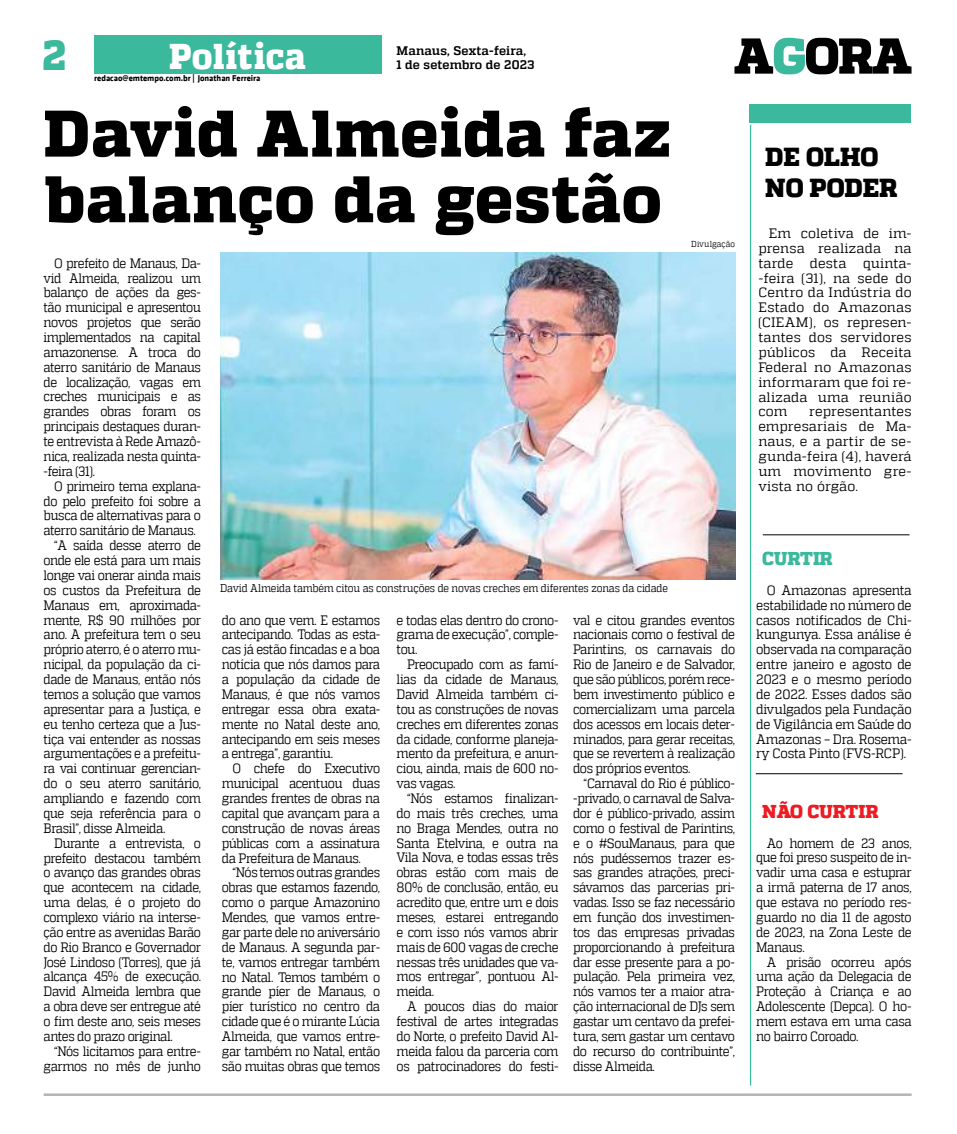
<style>
.page{position:relative;width:957px;height:1134px;background:#fff}
.page>*{position:absolute;margin:0;border:0;box-sizing:border-box;transform-origin:0 0}
.t1{font:800 65.62px/65.6px "MW Quadon";letter-spacing:.01em;color:#000}
.t2{font:800 41.75px "MW Quadon";color:#3ab99c}
.t3{font:800 35.75px "MW Quadon";letter-spacing:.01em;color:#fff;scale:.94 1}
.t4{font:800 26px/31.2px "MW Quadon";color:#000}
.t5{font:800 18.62px "MW Quadon";color:#ed1c23}
.t6{font:800 18.62px "MW Quadon";color:#3ab99c}
.t7{font:13.62px/14.9px "MW Quadon";letter-spacing:-.04em;color:#000;text-align:justify;scale:.89 1}
.t8{font:13.62px/14.9px "MW Quadon";letter-spacing:-.04em;color:#000;text-align:justify}
.t9{font:13.62px/14.9px "MW Quadon";letter-spacing:-.04em;color:#000;text-align:justify;scale:.92 1}
.t10{font:700 12.38px "MW Quadon";letter-spacing:.01em;color:#000}
.t11{font:11.12px "MW Quadon";letter-spacing:-.01em;color:#000;scale:.89 1}
.t12{font:700 8.62px "MW Klavika Bd";color:#000}
.t13{font:8.62px "MW Quadon";letter-spacing:.01em;color:#000;scale:.89 1}
</style>
<div class="page">
<img style="left:220px;top:253px;width:515px;height:327px">
<div style="left:749px;top:104px;width:162px;height:19px;background:#3ab99c"></div>
<hr style="left:763px;top:534px;width:146px;height:1px;background:#000">
<hr style="left:756px;top:773px;width:146px;height:1px;background:#000">
<hr style="left:750px;top:125px;width:1px;height:960px;background:#3abb9d">
<hr style="left:44px;top:1093px;width:867px;height:3px;background:#b1b3b5">
<svg style="left:734px;top:38px;width:177px;height:36px"></svg>
<div style="left:94px;top:35px;width:288px;height:39px;background:#3ab99c"></div>
<h2 class="t2" style="left:42px;top:31px;width:25px">2</h2>
<h3 class="t3" style="left:169px;top:36px;width:147px">Política</h3>
<p class="t12" style="left:94px;top:72px;width:168px">redacao@emtempo.com.br | Jonathan Ferreira</p>
<p class="t10" style="left:397px;top:43px;width:131px">Manaus, Sexta-feira,</p>
<p class="t10" style="left:397px;top:58px;width:139px">1 de setembro de 2023</p>
<h1 class="t1" style="left:44px;top:102px;width:628px">David Almeida faz balanço da gestão</h1>
<p class="t13" style="left:691px;top:239px;width:51px">Divulgação</p>
<p class="t7" style="left:44px;top:255px;width:178px;text-indent:10px">O prefeito de Manaus, Da&shy;vid Almeida, realizou um balanço de ações da ges&shy;tão municipal e apresentou novos projetos que serão implementados na capital amazonense. A troca do aterro sanitário de Manaus de localização, vagas em creches municipais e as grandes obras foram os principais destaques duran&shy;te entrevista à Rede Amazô&shy;nica, realizada nesta quinta--feira (31).</p>
<p class="t7" style="left:54px;top:478px;width:167px">O primeiro tema explana-</p>
<p class="t7" style="left:44px;top:493px;width:178px">do pelo prefeito foi sobre a</p>
<p class="t7" style="left:44px;top:508px;width:178px">busca de alternativas para o</p>
<p class="t7" style="left:44px;top:523px;width:172px">aterro sanitário de Manaus.</p>
<p class="t7" style="left:54px;top:538px;width:167px">“A saída desse aterro de</p>
<p class="t7" style="left:44px;top:553px;width:178px">onde ele está para um mais</p>
<p class="t7" style="left:44px;top:568px;width:178px">longe vai onerar ainda mais</p>
<p class="t7" style="left:44px;top:582px;width:178px">os custos da Prefeitura de</p>
<p class="t7" style="left:44px;top:597px;width:178px">Manaus em, aproximada-</p>
<p class="t7" style="left:44px;top:612px;width:178px">mente, R$ 90 milhões por</p>
<p class="t7" style="left:44px;top:627px;width:178px">ano. A prefeitura tem o seu</p>
<p class="t7" style="left:44px;top:642px;width:178px">próprio aterro, é o aterro mu-</p>
<p class="t7" style="left:44px;top:657px;width:178px">nicipal, da população da ci-</p>
<p class="t7" style="left:44px;top:672px;width:178px">dade de Manaus, então nós</p>
<p class="t7" style="left:44px;top:687px;width:178px">temos a solução que vamos</p>
<p class="t7" style="left:44px;top:701px;width:178px">apresentar para a Justiça, e</p>
<p class="t7" style="left:44px;top:716px;width:178px">eu tenho certeza que a Jus-</p>
<p class="t7" style="left:44px;top:731px;width:178px">tiça vai entender as nossas</p>
<p class="t7" style="left:44px;top:746px;width:178px">argumentações e a prefeitu-</p>
<p class="t7" style="left:44px;top:761px;width:178px">ra vai continuar gerencian-</p>
<p class="t7" style="left:44px;top:776px;width:178px">do o seu aterro sanitário,</p>
<p class="t7" style="left:44px;top:791px;width:178px">ampliando e fazendo com</p>
<p class="t7" style="left:44px;top:806px;width:178px">que seja referência para o</p>
<p class="t7" style="left:44px;top:820px;width:138px">Brasil”, disse Almeida.</p>
<p class="t7" style="left:54px;top:835px;width:167px">Durante a entrevista, o</p>
<p class="t7" style="left:44px;top:850px;width:178px">prefeito destacou também</p>
<p class="t7" style="left:44px;top:865px;width:178px">o avanço das grandes obras</p>
<p class="t7" style="left:44px;top:880px;width:178px">que acontecem na cidade,</p>
<p class="t7" style="left:44px;top:895px;width:178px">uma delas, é o projeto do</p>
<p class="t7" style="left:44px;top:910px;width:178px">complexo viário na interse-</p>
<p class="t7" style="left:44px;top:924px;width:178px">ção entre as avenidas Barão</p>
<p class="t7" style="left:44px;top:939px;width:178px">do Rio Branco e Governador</p>
<p class="t7" style="left:44px;top:954px;width:178px">José Lindoso (Torres), que já</p>
<p class="t7" style="left:44px;top:969px;width:178px">alcança 45% de execução.</p>
<p class="t7" style="left:44px;top:984px;width:178px">David Almeida lembra que</p>
<p class="t7" style="left:44px;top:999px;width:178px">a obra deve ser entregue até</p>
<p class="t7" style="left:44px;top:1014px;width:178px">o fim deste ano, seis meses</p>
<p class="t7" style="left:44px;top:1029px;width:147px">antes do prazo original.</p>
<p class="t7" style="left:54px;top:1043px;width:167px">“Nós licitamos para entre-</p>
<p class="t7" style="left:44px;top:1058px;width:178px">garmos no mês de junho</p>
<p class="t11" style="left:220px;top:582px;width:505px">David Almeida também citou as construções de novas creches em diferentes zonas da cidade</p>
<p class="t7" style="left:222px;top:612px;width:179px">do ano que vem. E estamos antecipando. Todas as esta&shy;cas já estão fincadas e a boa notícia que nós damos para a população da cidade de Manaus, é que nós vamos entregar essa obra exata&shy;mente no Natal deste ano, antecipando em seis meses a entrega”, garantiu.</p>
<p class="t7" style="left:222px;top:761px;width:179px;text-indent:10px">O chefe do Executivo municipal acentuou duas grandes frentes de obras na capital que avançam para a construção de novas áreas públicas com a assinatura da Prefeitura de Manaus.</p>
<p class="t7" style="left:222px;top:865px;width:179px;text-indent:10px">“Nós temos outras grandes obras que estamos fazendo, como o parque Amazonino Mendes, que vamos entre&shy;gar parte dele no aniversário de Manaus. A segunda par&shy;te, vamos entregar também no Natal. Temos também o grande píer de Manaus, o píer turístico no centro da cidade que é o mirante Lúcia Almeida, que vamos entre&shy;gar também no Natal, então são muitas obras que temos</p>
<p class="t7" style="left:397px;top:612px;width:183px">e todas elas dentro do crono&shy;grama de execução”, comple&shy;tou.</p>
<p class="t7" style="left:397px;top:657px;width:183px;text-indent:10px">Preocupado com as famí&shy;lias da cidade de Manaus, David Almeida também ci&shy;tou as construções de novas creches em diferentes zonas da cidade, conforme planeja&shy;mento da prefeitura, e anun&shy;ciou, ainda, mais de 600 no&shy;vas vagas.</p>
<p class="t7" style="left:397px;top:791px;width:183px;text-indent:10px">“Nós estamos finalizan&shy;do mais três creches, uma no Braga Mendes, outra no Santa Etelvina, e outra na Vila Nova, e todas essas três obras estão com mais de 80% de conclusão, então, eu acredito que, entre um e dois meses, estarei entregando e com isso nós vamos abrir mais de 600 vagas de creche nessas três unidades que va&shy;mos entregar”, pontuou Al&shy;meida.</p>
<p class="t7" style="left:397px;top:999px;width:183px;text-indent:10px">A poucos dias do maior festival de artes integradas do Norte, o prefeito David Al&shy;meida falou da parceria com os patrocinadores do festi-</p>
<p class="t7" style="left:573px;top:612px;width:183px">val e citou grandes eventos nacionais como o festival de Parintins, os carnavais do Rio de Janeiro e de Salvador, que são públicos, porém rece&shy;bem investimento público e comercializam uma parcela dos acessos em locais deter&shy;minados, para gerar receitas, que se revertem à realização dos próprios eventos.</p>
<p class="t7" style="left:573px;top:776px;width:183px;text-indent:10px">“Carnaval do Rio é público--privado, o carnaval de Salva&shy;dor é público-privado, assim como o festival de Parintins, e o #SouManaus, para que nós pudéssemos trazer es&shy;sas grandes atrações, preci&shy;sávamos das parcerias pri&shy;vadas. Isso se faz necessário em função dos investimen&shy;tos das empresas privadas proporcionando à prefeitura dar esse presente para a po&shy;pulação. Pela primeira vez, nós vamos ter a maior atra&shy;ção internacional de DJs sem gastar um centavo da prefei&shy;tura, sem gastar um centavo do recurso do contribuinte”, disse Almeida.</p>
<h3 class="t4" style="left:765px;top:142px;width:134px">DE OLHO<br>NO PODER</h3>
<p class="t8" style="left:758px;top:226px;width:155px;text-indent:10px">Em coletiva de im&shy;prensa realizada na tarde desta quinta--feira (31), na sede do Centro da Indústria do Estado do Amazonas (CIEAM), os represen&shy;tantes dos servidores públicos da Receita Federal no Amazonas informaram que foi re&shy;alizada uma reunião com</p>
<p class="t8" style="left:758px;top:404px;width:155px;text-indent:51px">representantes empresariais de Ma&shy;naus, e a partir de se&shy;gunda-feira (4), haverá um movimento gre&shy;vista no órgão.</p>
<h3 class="t6" style="left:762px;top:547px;width:72px">CURTIR</h3>
<p class="t9" style="left:756px;top:582px;width:170px;text-indent:10px">O Amazonas apresenta estabilidade no número de casos notificados de Chi&shy;kungunya. Essa análise é observada na comparação entre janeiro e agosto de 2023 e o mesmo período de 2022. Esses dados são divulgados pela Fundação de Vigilância em Saúde do Amazonas – Dra. Rosema&shy;ry Costa Pinto (FVS-RCP).</p>
<h3 class="t5" style="left:762px;top:800px;width:118px">NÃO CURTIR</h3>
<p class="t7" style="left:756px;top:835px;width:176px;text-indent:10px">Ao homem de 23 anos, que foi preso suspeito de in&shy;vadir uma casa e estuprar a irmã paterna de 17 anos, que estava no período res&shy;guardo no dia 11 de agosto de 2023, na Zona Leste de Manaus.</p>
<p class="t7" style="left:756px;top:954px;width:176px;text-indent:10px">A prisão ocorreu após uma ação da Delegacia de Proteção à Criança e ao Adolescente (Depca). O ho&shy;mem estava em uma casa no bairro Coroado.</p>
</div>
